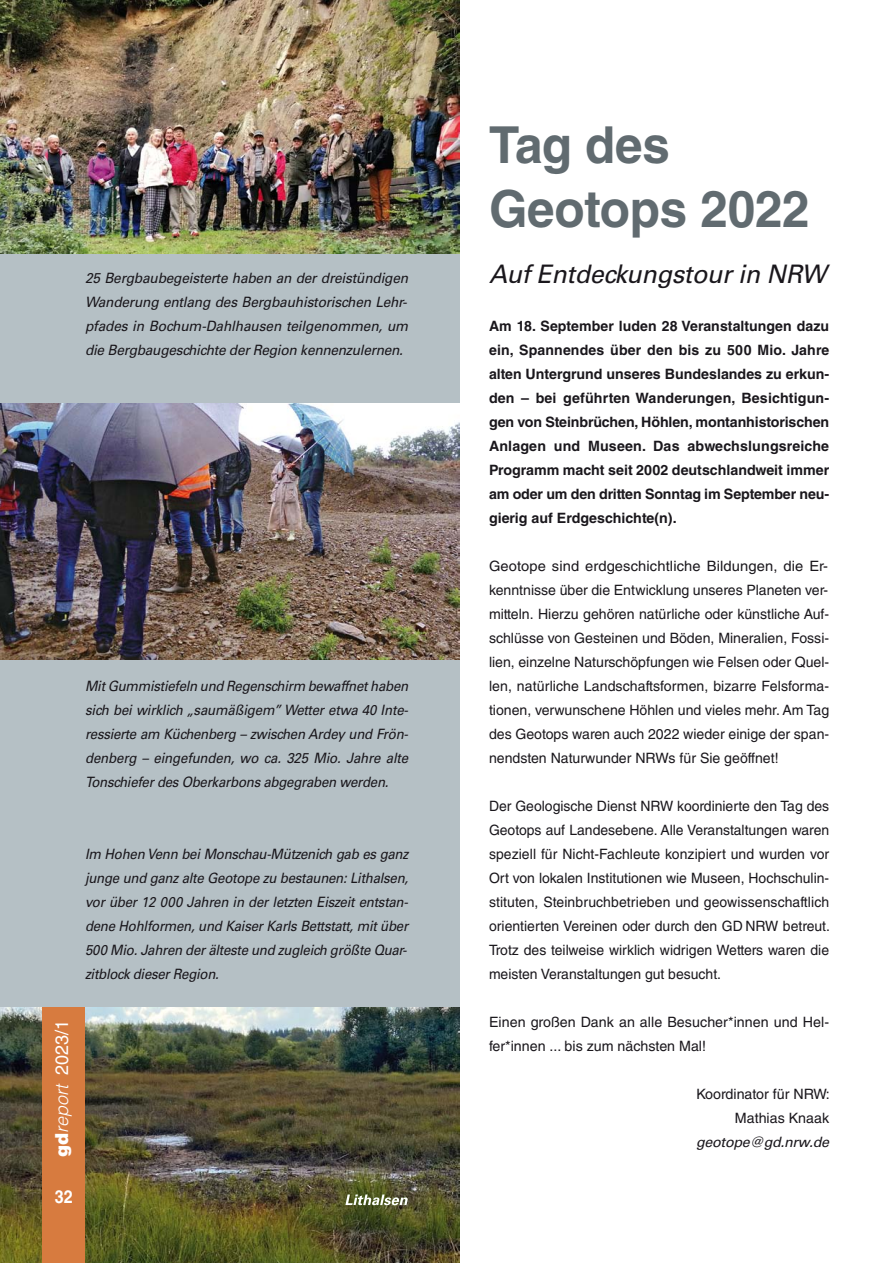
<style>
.page{position:relative;width:893px;height:1263px;background:#fff}
.page>*{position:absolute;margin:0;border:0;box-sizing:border-box;transform-origin:0 0}
.t1{font:700 51px "Helvetica LT Std";letter-spacing:-.005em;color:#616b70}
.t2{font:italic 25.5px "Univers LT Std";letter-spacing:-.01em;color:#1a171c}
.t3{font:italic 300 18px "Helvetica LT Std";color:#fff}
.t4{font:700 18px "Helvetica LT Std";color:#fff;scale:.9 1}
.t5{font:14.25px/24px "Helvetica LT Std";color:#1a171c;text-align:justify}
.t6{font:italic 14.25px/24px "Univers LT Std";letter-spacing:-.02em;color:#1a171c;text-align:justify;scale:.93 1}
.t7{font:700 14.25px/24px "Helvetica LT Std";letter-spacing:-.01em;color:#1a171c;text-align:justify}
.t8{font:italic 14.25px/24px "Univers LT Std";letter-spacing:-.02em;color:#1a171c;text-align:justify;scale:.96 1}
.t9{font:italic 14.25px/24px "Univers LT Std";letter-spacing:-.02em;color:#1a171c;text-align:right}
.s1{font-weight:900;font-style:normal}
.s2{font-weight:400;font-style:normal}
.s3{font-family:"Helvetica LT Std";font-style:normal}
</style>
<div class="page">
<div style="left:0;top:253px;width:459px;height:151px;background:#b5c0c5"></div>
<div style="left:0;top:659px;width:459px;height:349px;background:#b5c0c5"></div>
<img style="left:0;top:0;width:459px;height:253px">
<img style="left:0;top:404px;width:459px;height:255px">
<img style="left:0;top:1008px;width:459px;height:255px">
<div style="left:43px;top:1008px;width:42px;height:255px;background:#d77b3f"></div>
<svg style="left:345px;top:1194px;width:63px;height:11px"></svg>
<h3 class="t8" style="left:85px;top:267px;width:338px">25 Bergbaubegeisterte haben an der dreistündigen Wanderung entlang des Bergbauhistorischen Lehr&shy;pfades in Bochum-Dahlhausen teilgenommen, um die Bergbaugeschichte der Region kennenzulernen.</h3>
<h3 class="t6" style="left:85px;top:675px;width:349px">Mit Gummistiefeln und Regenschirm bewaffnet haben sich bei wirklich „saumäßigem” Wetter etwa 40 Inte&shy;ressierte am Küchenberg – zwischen Ardey und Frön&shy;denberg – eingefunden, wo ca. 325 Mio. Jahre alte Tonschiefer des Oberkarbons abgegraben werden.</h3>
<h3 class="t6" style="left:85px;top:843px;width:349px">Im Hohen Venn bei Monschau-Mützenich gab es ganz junge und ganz alte Geotope zu bestaunen: Lithalsen, vor über 12 000 Jahren in der letzten Eiszeit entstan&shy;dene Hohlformen, und Kaiser Karls Bettstatt, mit über 500 Mio. Jahren der älteste und zugleich größte Quar&shy;zitblock dieser Region.</h3>
<p class="t3" style="left:51px;top:1157px;width:139px;rotate:-90deg"><span class="s1">gd</span>report <span class="s2">2023/1</span></p>
<p class="t4" style="left:55px;top:1190px;width:22px">32</p>
<h1 class="t1" style="left:489px;top:126px;width:183px">Tag des</h1>
<h1 class="t1" style="left:489px;top:190px;width:322px">Geotops 2022</h1>
<h2 class="t2" style="left:489px;top:264px;width:339px">Auf Entdeckungstour in NRW</h2>
<h3 class="t7" style="left:489px;top:315px;width:342px">Am 18. September luden 28 Veranstaltungen dazu ein, Spannendes über den bis zu 500 Mio. Jahre alten Untergrund unseres Bundeslandes zu erkun&shy;den – bei geführten Wanderungen, Besichtigun&shy;gen von Steinbrüchen, Höhlen, montanhistorischen Anlagen und Museen. Das abwechslungsreiche Programm macht seit 2002 deutschlandweit immer am oder um den dritten Sonntag im September neu&shy;gierig auf Erdgeschichte(n).</h3>
<p class="t5" style="left:489px;top:555px;width:342px">Geotope sind erdgeschichtliche Bildungen, die Er&shy;kenntnisse über die Entwicklung unseres Planeten ver&shy;mitteln. Hierzu gehören natürliche oder künstliche Auf&shy;schlüsse von Gesteinen und Böden, Mineralien, Fossi&shy;lien, einzelne Naturschöpfungen wie Felsen oder Quel&shy;len, natürliche Landschaftsformen, bizarre Felsforma&shy;tionen, verwunschene Höhlen und vieles mehr. Am Tag des Geotops waren auch 2022 wieder einige der span&shy;nendsten Naturwunder NRWs für Sie geöffnet!</p>
<p class="t5" style="left:489px;top:795px;width:342px">Der Geologische Dienst NRW koordinierte den Tag des Geotops auf Landesebene. Alle Veranstaltungen waren speziell für Nicht-Fachleute konzipiert und wurden vor Ort von lokalen Institutionen wie Museen, Hochschulin&shy;stituten, Steinbruchbetrieben und geowissenschaftlich orientierten Vereinen oder durch den GD NRW betreut.<br>Trotz des teilweise wirklich widrigen Wetters waren die</p>
<p class="t5" style="left:489px;top:963px;width:234px">meisten Veranstaltungen gut besucht.</p>
<p class="t5" style="left:489px;top:1011px;width:342px">Einen großen Dank an alle Besucher*innen und Hel&shy;fer*innen ... bis zum nächsten Mal!</p>
<p class="t5" style="left:696px;top:1083px;width:135px">Koordinator für NRW:</p>
<p class="t9" style="left:696px;top:1107px;width:135px"><span class="s3">Mathias Knaak </span>geotope@gd.nrw.de</p>
</div>
